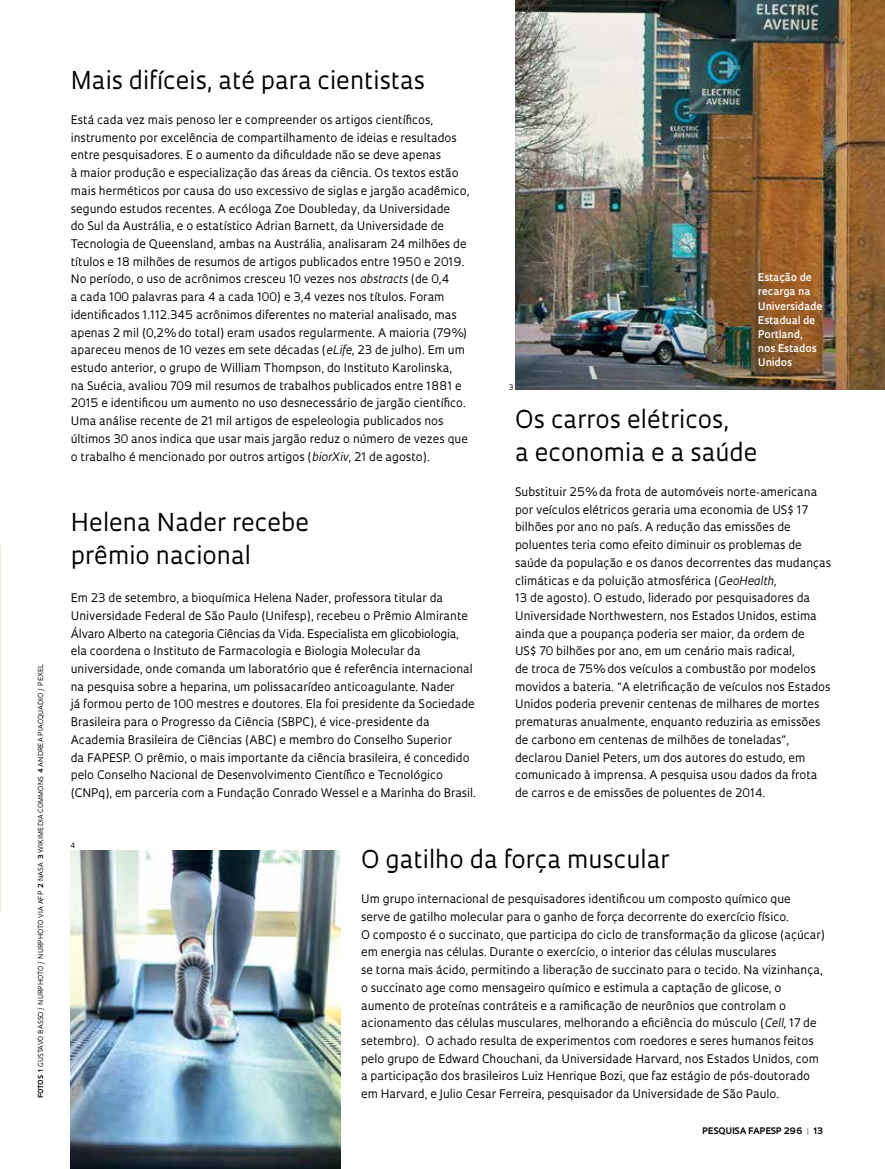
<style>
.page{position:relative;width:885px;height:1169px;background:#fff}
.page>*{position:absolute;margin:0;border:0;box-sizing:border-box;transform-origin:0 0}
.t1{font:24px/33px "Oculum";color:#000}
.t2{font:11.55px/17.7px "Oculum";color:#000}
.t3{font:600 10.35px/14.1px "Oculum";color:#fff}
.t4{font:700 8.7px "Oculum";letter-spacing:.005em;color:#000}
.t5{font:7.35px "Oculum";color:#000}
.t6{font:6.75px "Oculum";letter-spacing:.015em;color:#000}
.s1{font-weight:700}
.s2{font-style:italic}
.s3{color:#939598}
</style>
<div class="page">
<img style="left:0;top:0;width:1px;height:583px">
<img style="left:515px;top:0;width:370px;height:390px">
<img style="left:71px;top:850px;width:270px;height:318px">
<p class="t6" style="left:36px;top:1098px;width:436px;rotate:-90deg"><span class="s1">FOTOS 1</span> GUSTAVO BASSO / NURPHOTO / NURPHOTO VIA AFP <span class="s1">2</span> NASA <span class="s1">3</span> WIKIMEDIA COMMONS <span class="s1">4</span> ANDREA PIACQUADIO / PEXEL</p>
<h1 class="t1" style="left:71px;top:63px;width:356px">Mais difíceis, até para cientistas</h1>
<p class="t2" style="left:71px;top:110px;width:400px">Está cada vez mais penoso ler e compreender os artigos científicos, instrumento por excelência de compartilhamento de ideias e resultados entre pesquisadores. E o aumento da dificuldade não se deve apenas<br>à maior produção e especialização das áreas da ciência. Os textos estão mais herméticos por causa do uso excessivo de siglas e jargão acadêmico, segundo estudos recentes. A ecóloga Zoe Doubleday, da Universidade<br>do Sul da Austrália, e o estatístico Adrian Barnett, da Universidade de Tecnologia de Queensland, ambas na Austrália, analisaram 24 milhões de títulos e 18 milhões de resumos de artigos publicados entre 1950 e 2019.<br>No período, o uso de acrônimos cresceu 10 vezes nos <span class="s2">abstracts</span> (de 0,4<br>a cada 100 palavras para 4 a cada 100) e 3,4 vezes nos títulos. Foram identificados 1.112.345 acrônimos diferentes no material analisado, mas apenas 2 mil (0,2% do total) eram usados regularmente. A maioria (79%) apareceu menos de 10 vezes em sete décadas (<span class="s2">eLife</span>, 23 de julho). Em um estudo anterior, o grupo de William Thompson, do Instituto Karolinska,<br>na Suécia, avaliou 709 mil resumos de trabalhos publicados entre 1881 e 2015 e identificou um aumento no uso desnecessário de jargão científico.<br>Uma análise recente de 21 mil artigos de espeleologia publicados nos últimos 30 anos indica que usar mais jargão reduz o número de vezes que o trabalho é mencionado por outros artigos (<span class="s2">biorXiv</span>, 21 de agosto).</p>
<h1 class="t1" style="left:71px;top:504px;width:240px">Helena Nader recebe prêmio nacional</h1>
<p class="t2" style="left:71px;top:588px;width:407px">Em 23 de setembro, a bioquímica Helena Nader, professora titular da Universidade Federal de São Paulo (Unifesp), recebeu o Prêmio Almirante Álvaro Alberto na categoria Ciências da Vida. Especialista em glicobiologia, ela coordena o Instituto de Farmacologia e Biologia Molecular da universidade, onde comanda um laboratório que é referência internacional na pesquisa sobre a heparina, um polissacarídeo anticoagulante. Nader<br>já formou perto de 100 mestres e doutores. Ela foi presidente da Sociedade Brasileira para o Progresso da Ciência (SBPC), é vice-presidente da Academia Brasileira de Ciências (ABC) e membro do Conselho Superior<br>da FAPESP. O prêmio, o mais importante da ciência brasileira, é concedido pelo Conselho Nacional de Desenvolvimento Científico e Tecnológico (CNPq), em parceria com a Fundação Conrado Wessel e a Marinha do Brasil.</p>
<p class="t5" style="left:509px;top:382px;width:6px">3</p>
<p class="t3" style="left:758px;top:270px;width:66px">Estação de recarga na<br>Universidade<br>Estadual de<br>Portland, nos Estados<br>Unidos</p>
<h1 class="t1" style="left:515px;top:401px;width:244px">Os carros elétricos,<br>a economia e a saúde</h1>
<p class="t2" style="left:515px;top:482px;width:318px">Substituir 25% da frota de automóveis norte-americana por veículos elétricos geraria uma economia de US$ 17 bilhões por ano no país. A redução das emissões de poluentes teria como efeito diminuir os problemas de saúde da população e os danos decorrentes das mudanças climáticas e da poluição atmosférica (<span class="s2">GeoHealth</span>,<br>13 de agosto). O estudo, liderado por pesquisadores da Universidade Northwestern, nos Estados Unidos, estima ainda que a poupança poderia ser maior, da ordem de<br>US$ 70 bilhões por ano, em um cenário mais radical,<br>de troca de 75% dos veículos a combustão por modelos movidos a bateria. “A eletrificação de veículos nos Estados Unidos poderia prevenir centenas de milhares de mortes prematuras anualmente, enquanto reduziria as emissões de carbono em centenas de milhões de toneladas”, declarou Daniel Peters, um dos autores do estudo, em comunicado à imprensa. A pesquisa usou dados da frota de carros e de emissões de poluentes de 2014.</p>
<p class="t5" style="left:71px;top:840px;width:6px">4</p>
<h1 class="t1" style="left:361px;top:842px;width:310px">O gatilho da força muscular</h1>
<p class="t2" style="left:361px;top:889px;width:466px">Um grupo internacional de pesquisadores identificou um composto químico que<br>serve de gatilho molecular para o ganho de força decorrente do exercício físico.<br>O composto é o succinato, que participa do ciclo de transformação da glicose (açúcar) em energia nas células. Durante o exercício, o interior das células musculares<br>se torna mais ácido, permitindo a liberação de succinato para o tecido. Na vizinhança, o succinato age como mensageiro químico e estimula a captação de glicose, o aumento de proteínas contráteis e a ramificação de neurônios que controlam o acionamento das células musculares, melhorando a eficiência do músculo (<span class="s2">Cell</span>, 17 de setembro). O achado resulta de experimentos com roedores e seres humanos feitos pelo grupo de Edward Chouchani, da Universidade Harvard, nos Estados Unidos, com a participação dos brasileiros Luiz Henrique Bozi, que faz estágio de pós-doutorado em Harvard, e Julio Cesar Ferreira, pesquisador da Universidade de São Paulo.</p>
<p class="t4" style="left:702px;top:1124px;width:122px">PESQUISA FAPESP 296 <span class="s3">|</span> 13</p>
</div>
